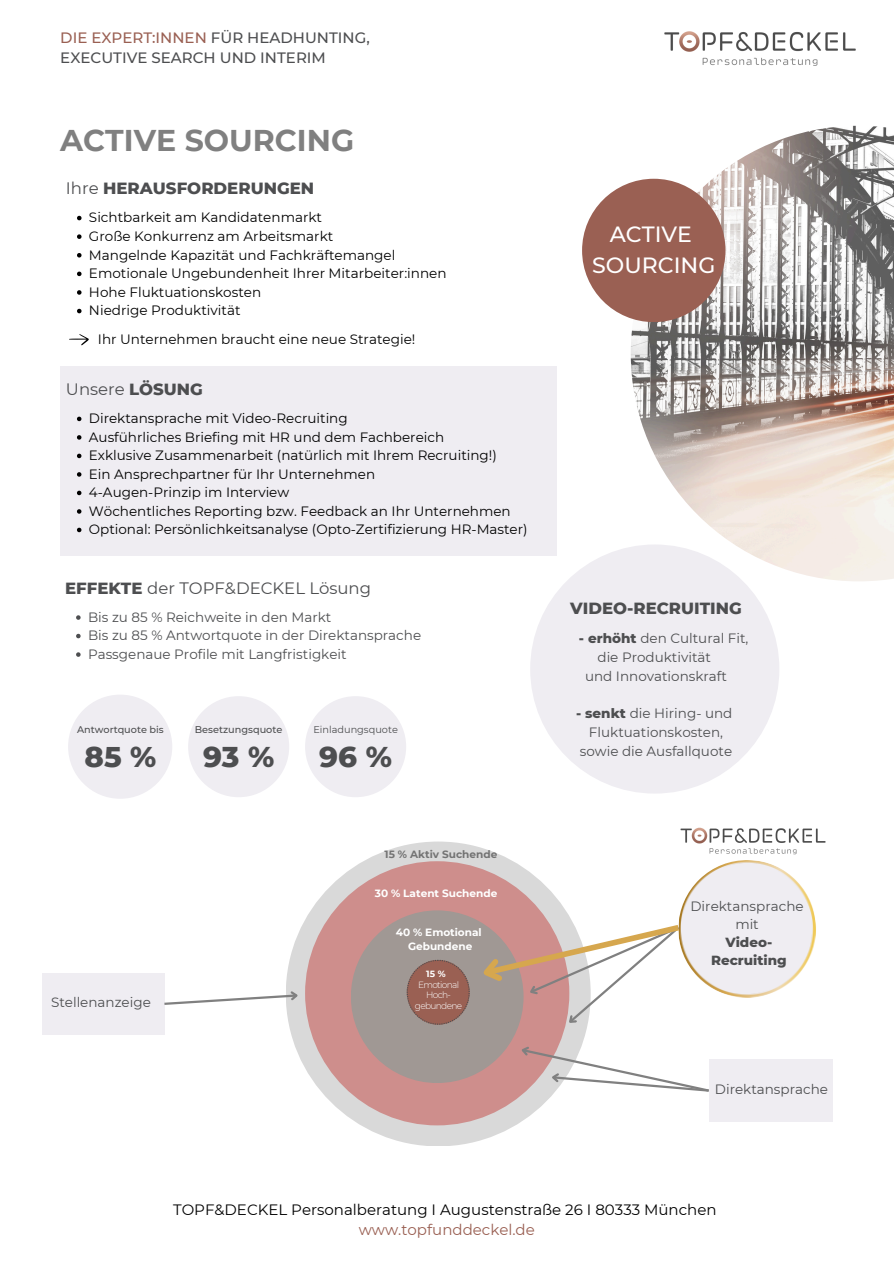
<style>
.page{position:relative;width:894px;height:1264px;background:#fff}
.page>*{position:absolute;margin:0;border:0;box-sizing:border-box;transform-origin:0 0}
.t1{font:700 30px "Montserrat";color:#808080}
.t2{font:800 29.25px "Montserrat";color:#4d4e50}
.t3{font:800 29.1px "Montserrat";color:#4d4e50}
.t4{font:500 22.05px/30.3px "Montserrat";color:#fff;text-align:center}
.t5{font:16.5px "Montserrat";color:#4d4e50}
.t6{font:800 16.5px "Montserrat";color:#4d4e50}
.t7{font:15px/20.2px "Montserrat";color:#000;text-align:center}
.t8{font:500 15px/20.2px "Montserrat";color:#4d4e50}
.t9{font:13.5px "Montserrat";color:#000}
.t10{font:13.5px/18px "Montserrat";color:#4d4e50;text-align:center}
.t11{font:700 10.5px/14px "Montserrat";color:#fff;text-align:center}
.t12{font:700 10.5px "Montserrat";color:#737373}
.t13{font:500 9.75px "Montserrat";color:#4d4e50}
.t14{font:9.75px "Montserrat";color:#4d4e50}
.t15{font:300 9px "Montserrat";letter-spacing:-.075em;color:#fff}
.t16{font:700 9px "Montserrat";color:#fff}
.s1{color:#9a6053}
.s2{font-weight:400}
.s3{font-weight:800}
</style>
<div class="page">
<img style="left:630px;top:126px;width:263px;height:455px">
<img style="left:664px;top:31px;width:192px;height:35px">
<div style="left:582px;top:179px;width:143px;height:143px;background:#9a6053;border-radius:50%"></div>
<div style="left:68px;top:694px;width:104px;height:104px;background:#efedf2;border-radius:50%"></div>
<div style="left:188px;top:696px;width:101px;height:101px;background:#efedf2;border-radius:50%"></div>
<div style="left:305px;top:696px;width:101px;height:101px;background:#efedf2;border-radius:50%"></div>
<div style="left:286px;top:841px;width:304px;height:305px;background:#d9d9d9;border-radius:50%"></div>
<div style="left:305px;top:861px;width:264px;height:264px;background:#ce8e8c;border-radius:50%"></div>
<div style="left:42px;top:973px;width:122px;height:61px;background:#efedf2"></div>
<img style="left:680px;top:827px;width:146px;height:28px">
<svg style="left:69px;top:334px;width:20px;height:11px"></svg>
<div style="left:351px;top:910px;width:172px;height:173px;background:#a09894;border-radius:50%"></div>
<div style="left:708px;top:1059px;width:124px;height:62px;background:#efedf2"></div>
<svg style="left:164px;top:988px;width:134px;height:18px"></svg>
<svg style="left:521px;top:1042px;width:188px;height:51px"></svg>
<svg style="left:406px;top:860px;width:409px;height:169px"></svg>
<div style="left:60px;top:366px;width:497px;height:189px;background:#efedf2"></div>
<svg style="left:77px;top:216px;width:4px;height:4px"></svg>
<svg style="left:77px;top:234px;width:4px;height:5px"></svg>
<svg style="left:77px;top:253px;width:4px;height:4px"></svg>
<svg style="left:77px;top:271px;width:4px;height:5px"></svg>
<svg style="left:77px;top:290px;width:4px;height:5px"></svg>
<svg style="left:77px;top:309px;width:4px;height:4px"></svg>
<svg style="left:77px;top:416px;width:4px;height:5px"></svg>
<svg style="left:77px;top:435px;width:4px;height:4px"></svg>
<svg style="left:77px;top:453px;width:4px;height:5px"></svg>
<svg style="left:77px;top:472px;width:4px;height:4px"></svg>
<svg style="left:77px;top:490px;width:4px;height:5px"></svg>
<svg style="left:77px;top:509px;width:4px;height:4px"></svg>
<svg style="left:77px;top:527px;width:4px;height:5px"></svg>
<svg style="left:76px;top:615px;width:5px;height:5px"></svg>
<svg style="left:76px;top:634px;width:5px;height:4px"></svg>
<svg style="left:76px;top:652px;width:5px;height:5px"></svg>
<div style="left:530px;top:544px;width:249px;height:249px;background:#efedf2;border-radius:50%"></div>
<p class="t8" style="left:60px;top:27px;width:311px"><span class="s1">DIE EXPERT:INNEN</span> FÜR HEADHUNTING,<br>EXECUTIVE SEARCH UND INTERIM</p>
<p class="t1" style="left:60px;top:122px;width:295px">ACTIVE SOURCING</p>
<p class="t6" style="left:66px;top:178px;width:250px"><span class="s2">Ihre</span> HERAUSFORDERUNGEN</p>
<h5 class="t9" style="left:89px;top:209px;width:234px">Sichtbarkeit am Kandidatenmarkt</h5>
<p class="t9" style="left:89px;top:228px;width:246px">Große Konkurrenz am Arbeitsmarkt</p>
<h2 class="t9" style="left:89px;top:246px;width:308px">Mangelnde Kapazität und Fachkräftemangel</h2>
<h4 class="t9" style="left:89px;top:265px;width:359px">Emotionale Ungebundenheit Ihrer Mitarbeiter:innen</h4>
<p class="t9" style="left:89px;top:284px;width:174px">Hohe Fluktuationskosten</p>
<p class="t9" style="left:89px;top:302px;width:153px">Niedrige Produktivität</p>
<p class="t9" style="left:98px;top:331px;width:319px">Ihr Unternehmen braucht eine neue Strategie!</p>
<p class="t5" style="left:66px;top:379px;width:138px">Unsere <span class="s3">LÖSUNG</span></p>
<p class="t9" style="left:89px;top:410px;width:260px">Direktansprache mit Video-Recruiting</p>
<p class="t9" style="left:89px;top:428px;width:357px">Ausführliches Briefing mit HR und dem Fachbereich</p>
<h3 class="t9" style="left:89px;top:447px;width:409px">Exklusive Zusammenarbeit (natürlich mit Ihrem Recruiting!)</h3>
<h5 class="t9" style="left:89px;top:465px;width:288px">Ein Ansprechpartner für Ihr Unternehmen</h5>
<h5 class="t9" style="left:89px;top:484px;width:202px">4-Augen-Prinzip im Interview</h5>
<h4 class="t9" style="left:89px;top:502px;width:423px">Wöchentliches Reporting bzw. Feedback an Ihr Unternehmen</h4>
<p class="t9" style="left:89px;top:521px;width:440px">Optional: Persönlichkeitsanalyse (Opto-Zertifizierung HR-Master)</p>
<p class="t5" style="left:65px;top:578px;width:307px"><span class="s3">EFFEKTE</span> der TOPF&amp;DECKEL Lösung</p>
<p class="t10" style="left:88px;top:608px;width:245px">Bis zu 85 % Reichweite in den Markt</p>
<p class="t10" style="left:88px;top:626px;width:334px">Bis zu 85 % Antwortquote in der Direktansprache</p>
<p class="t10" style="left:88px;top:645px;width:260px">Passgenaue Profile mit Langfristigkeit</p>
<h6 class="t13" style="left:77px;top:723px;width:88px">Antwortquote bis</h6>
<h6 class="t3" style="left:84px;top:738px;width:73px">85 %</h6>
<h6 class="t13" style="left:195px;top:723px;width:89px">Besetzungsquote</h6>
<h6 class="t2" style="left:203px;top:738px;width:73px">93 %</h6>
<p class="t14" style="left:313px;top:723px;width:86px">Einladungsquote</p>
<h6 class="t2" style="left:319px;top:738px;width:74px">96 %</h6>
<p class="t10" style="left:51px;top:993px;width:101px">Stellenanzeige</p>
<h6 class="t12" style="left:384px;top:847px;width:114px">15 % Aktiv Suchende</h6>
<h6 class="t11" style="left:374px;top:886px;width:124px">30 % Latent Suchende</h6>
<p class="t11" style="left:395px;top:925px;width:87px">40 % Emotional<br>Gebundene</p>
<p class="t16" style="left:426px;top:968px;width:21px">15 %</p>
<p class="t15" style="left:418px;top:978px;width:42px">Emotional</p>
<p class="t15" style="left:426px;top:989px;width:26px">Hoch-</p>
<p class="t15" style="left:415px;top:1000px;width:49px">gebundene</p>
<p class="t4" style="left:592px;top:219px;width:125px">ACTIVE<br>SOURCING</p>
<h5 class="t6" style="left:570px;top:597px;width:173px">VIDEO-RECRUITING</h5>
<h5 class="t10" style="left:578px;top:629px;width:171px"><span class="s3">- erhöht</span> den Cultural Fit,</h5>
<h5 class="t10" style="left:597px;top:648px;width:115px">die Produktivität</h5>
<h5 class="t10" style="left:585px;top:667px;width:143px">und Innovationskraft</h5>
<h5 class="t10" style="left:576px;top:704px;width:158px;line-height:18.8px"><span class="s3">- senkt</span> die Hiring- und<br>Fluktuationskosten, sowie die Ausfallquote</h5>
<p class="t10" style="left:690px;top:896px;width:115px">Direktansprache mit<br><span class="s3">Video-<br>Recruiting</span></p>
<h4 class="t10" style="left:714px;top:1080px;width:115px">Direktansprache</h4>
<p class="t7" style="left:173px;top:1199px;width:545px">TOPF&amp;DECKEL Personalberatung I Augustenstraße 26 I 80333 München <span class="s1">www.topfunddeckel.de</span></p>
</div>
